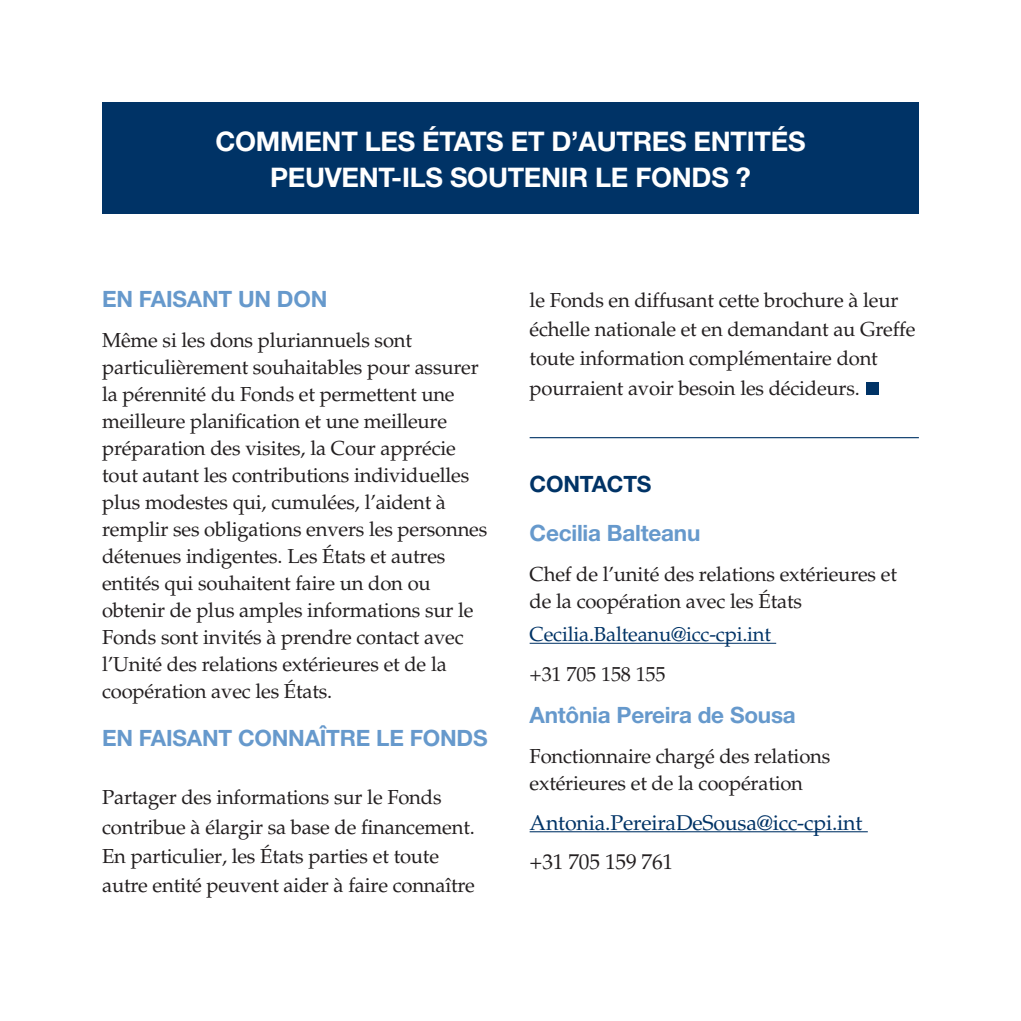
<style>
.page{position:relative;width:1021px;height:1021px;background:#fff}
.page>*{position:absolute;margin:0;border:0;box-sizing:border-box;transform-origin:0 0}
.Titles{font:700 27px/36px "Helvetica Neue LT Pro";letter-spacing:-.01em;color:#fff;text-align:center}
.Body{font:700 22.5px "Helvetica Neue LT Pro";letter-spacing:-.01em;color:#69c}
.Titles-2{font:700 22.5px "Helvetica Neue LT Pro";letter-spacing:-.01em;color:#69c}
.Dark_Blue_Title{font:700 22.5px "Helvetica Neue LT Pro";letter-spacing:-.01em;color:#69c}
.Dark_Blue_Title-2{font:700 22.5px "Helvetica Neue LT Pro";letter-spacing:-.01em;color:#036}
.Body-2{font:21.38px "Palatino";letter-spacing:-.01em;color:#036}
.Body-3{font:21.38px "Palatino";letter-spacing:-.01em;color:#231f20}
.Body-4{font:20.25px/27px "Palatino";letter-spacing:-.01em;color:#231f20}
.Dark_Blue_Title-3{font:20.25px/29.2px "Palatino";letter-spacing:-.01em;color:#231f20}
.Body-5{font:20.25px "Palatino";letter-spacing:-.01em;color:#036}
</style>
<div class="page">
<div style="left:102px;top:102px;width:816px;height:112px;background:#036"></div>
<hr style="left:529px;top:437px;width:389px;height:1px;background:#036">
<hr style="left:529px;top:642px;width:247px;height:1px;background:#036">
<hr style="left:529px;top:831px;width:338px;height:1px;background:#036">
<div style="left:866px;top:382px;width:12px;height:13px;background:#036"></div>
<p class="Titles" style="left:215px;top:122px;width:591px">COMMENT LES ÉTATS ET D’AUTRES ENTITÉS<br>PEUVENT-ILS SOUTENIR LE FONDS ?</p>
<p class="Body" style="left:102px;top:285px;width:227px">EN FAISANT UN DON</p>
<p class="Body-4" style="left:102px;top:327px;width:387px">Même si les dons pluriannuels sont particulièrement souhaitables pour assurer la pérennité du Fonds et permettent une meilleure planification et une meilleure préparation des visites, la Cour apprécie tout autant les contributions individuelles plus modestes qui, cumulées, l’aident à remplir ses obligations envers les personnes détenues indigentes. Les États et autres entités qui souhaitent faire un don ou obtenir de plus amples informations sur le Fonds sont invités à prendre contact avec l’Unité des relations extérieures et de la coopération avec les États.</p>
<p class="Titles-2" style="left:102px;top:724px;width:387px">EN FAISANT CONNAÎTRE LE FONDS</p>
<p class="Dark_Blue_Title-3" style="left:102px;top:783px;width:374px">Partager des informations sur le Fonds contribue à élargir sa base de financement.<br>En particulier, les États parties et toute autre entité peuvent aider à faire connaître</p>
<p class="Dark_Blue_Title-3" style="left:529px;top:286px;width:387px">le Fonds en diffusant cette brochure à leur échelle nationale et en demandant au Greffe toute information complémentaire dont pourraient avoir besoin les décideurs.</p>
<p class="Dark_Blue_Title-2" style="left:529px;top:470px;width:123px">CONTACTS</p>
<p class="Dark_Blue_Title" style="left:529px;top:519px;width:172px">Cecilia Balteanu</p>
<p class="Body-4" style="left:529px;top:561px;width:369px">Chef de l’unité des relations extérieures et de la coopération avec les États</p>
<p class="Body-5" style="left:529px;top:622px;width:243px">Cecilia.Balteanu@icc-cpi.int</p>
<p class="Body-4" style="left:529px;top:661px;width:137px">+31 705 158 155</p>
<p class="Body" style="left:529px;top:701px;width:268px">Antônia Pereira de Sousa</p>
<p class="Body-4" style="left:529px;top:742px;width:302px">Fonctionnaire chargé des relations extérieures et de la coopération</p>
<p class="Body-2" style="left:529px;top:809px;width:334px">Antonia.PereiraDeSousa@icc-cpi.int</p>
<p class="Body-3" style="left:529px;top:849px;width:145px">+31 705 159 761</p>
</div>
